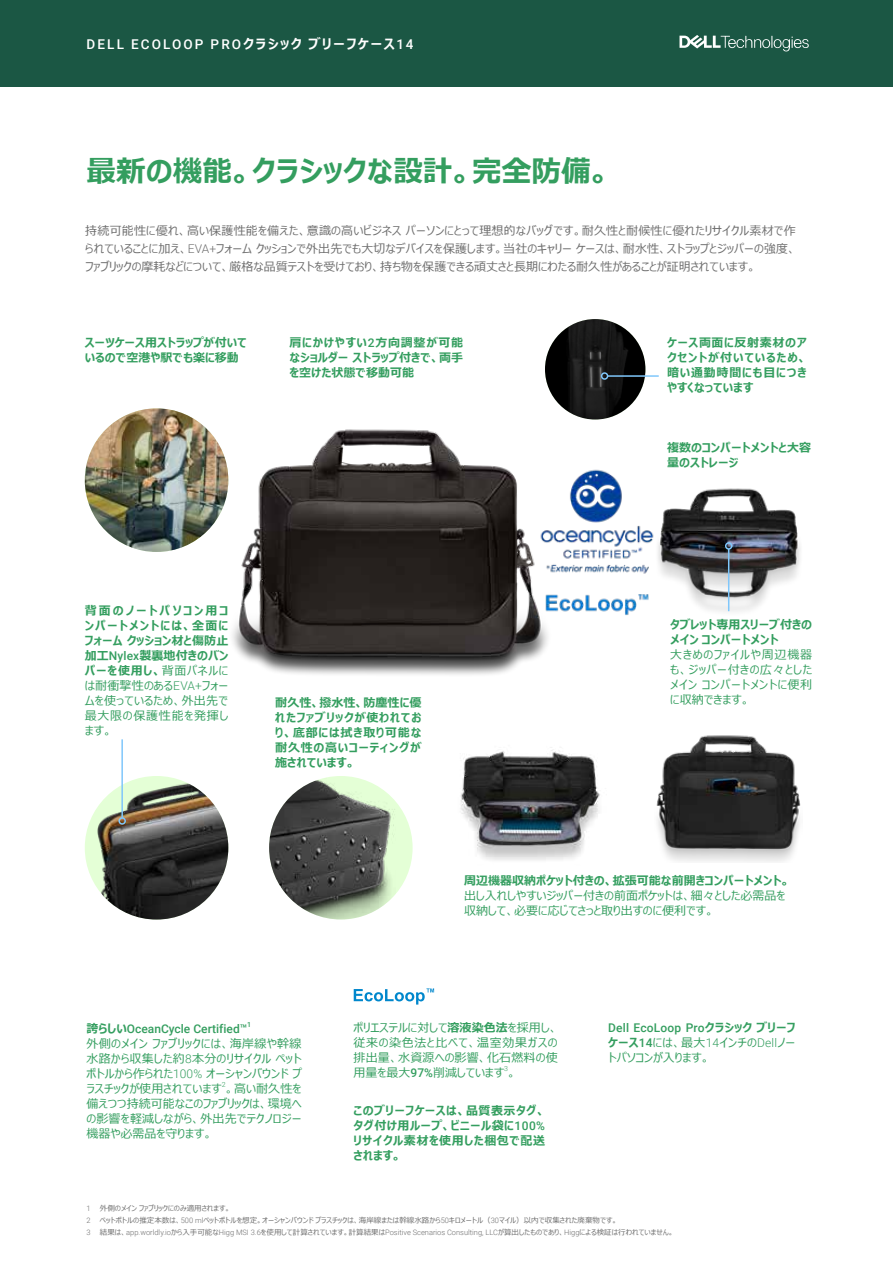
<style>
.page{position:relative;width:893px;height:1263px;background:#fff}
.page>*{position:absolute;margin:0;border:0;box-sizing:border-box;transform-origin:0 0}
.t1{font:700 29.7px "Meiryo UI";color:#349e5f}
.t2{font:500 13.5px "Roboto";letter-spacing:.155em;color:#fff}
.t3{font:700 12px/15px "Meiryo UI";letter-spacing:.005em;color:#349e5f;text-align:justify}
.t4{font:12px/15px "Meiryo UI";letter-spacing:.005em;color:#349e5f;text-align:justify}
.t5{font:12px/18px "Meiryo UI";color:#6e6e6e;text-align:justify}
.t6{font:500 12px "Roboto";color:#349e5f}
.t7{font:300 7.5px "Roboto";color:#6e6e6e}
.t8{font:7.5px/12px "Meiryo UI";color:#6e6e6e}
.t9{font:300 7.05px "Roboto";color:#349e5f}
.t10{font:500 7.05px "Roboto";color:#349e5f}
.s1{font-family:"Meiryo UI";font-weight:700}
.s2{font-family:"Roboto";font-weight:300}
.s3{font-family:"Roboto";font-weight:500}
.s4{font-weight:400}
.s5{font-weight:700}
.s6{font-family:"Meiryo UI";font-weight:400}
</style>
<div class="page">
<div style="left:0;top:0;width:893px;height:86px;background:#1b5744"></div>
<img style="left:223px;top:411px;width:425px;height:264px">
<img style="left:656px;top:735px;width:145px;height:127px">
<img style="left:648px;top:488px;width:152px;height:124px">
<img style="left:545px;top:319px;width:100px;height:100px;border-radius:50px">
<img style="left:460px;top:747px;width:140px;height:113px">
<svg style="left:354px;top:988px;width:80px;height:16px"></svg>
<img style="left:269px;top:776px;width:139px;height:143px">
<img style="left:85px;top:776px;width:143px;height:143px;border-radius:72px">
<hr style="left:121px;top:739px;width:2px;height:79px;background:#80c7fb">
<div style="left:118px;top:817px;width:8px;height:8px;border:2px solid #80c7fb;border-radius:50%"></div>
<img style="left:85px;top:408px;width:143px;height:144px;border-radius:72px">
<hr style="left:608px;top:375px;width:51px;height:2px;background:#80c7fb">
<div style="left:601px;top:372px;width:7px;height:8px;border:2px solid #80c7fb;border-radius:50%"></div>
<hr style="left:728px;top:549px;width:1px;height:62px;background:#80c7fb">
<div style="left:725px;top:542px;width:7px;height:8px;border:2px solid #80c7fb;border-radius:50%"></div>
<svg style="left:679px;top:35px;width:130px;height:16px"></svg>
<p class="t2" style="left:87px;top:35px;width:328px">DELL ECOLOOP PRO<span class="s1">クラシックブリーフケース</span>14</p>
<h1 class="t1" style="left:86px;top:151px;width:526px">最新の機能。クラシックな設計。完全防備。</h1>
<p class="t5" style="left:85px;top:222px;width:712px">持続可能性に優れ、高い保護性能を備えた、意識の高いビジネスパーソンにとって理想的なバッグです。耐久性と耐候性に優れたリサイクル素材で作られていることに加え、<span class="s2">EVA+</span>フォームクッションで外出先でも大切なデバイスを保護します。当社のキャリーケースは、耐水性、ストラップとジッパーの強度、ファブリックの摩耗などについて、厳格な品質テストを受けており、持ち物を保護できる頑丈さと長期にわたる耐久性があることが証明されています。</p>
<p class="t3" style="left:85px;top:335px;width:164px">スーツケース用ストラップが付いているので空港や駅でも楽に移動</p>
<p class="t3" style="left:289px;top:335px;width:175px">肩にかけやすい<span class="s3">2</span>方向調整が可能なショルダーストラップ付きで、両手を空けた状態で移動可能</p>
<p class="t3" style="left:667px;top:335px;width:141px">ケース両面に反射素材のアクセントが付いているため、暗い通勤時間にも目につきやすくなっています</p>
<p class="t3" style="left:667px;top:441px;width:146px">複数のコンパートメントと大容量のストレージ</p>
<p class="t3" style="left:85px;top:604px;width:145px">背面のノートパソコン用コンパートメントには、全面にフォームクッション材と傷防止加工<span class="s3">Nylex</span>製裏地付きのバンパーを使用し、<span class="s4">背面パネルには耐衝撃性のある</span><span class="s2">EVA+</span><span class="s4">フォームを使っているため、外出先で最大限の保護性能を発揮します。</span></p>
<p class="t3" style="left:275px;top:695px;width:148px">耐久性、撥水性、防塵性に優れたファブリックが使われており、底部には拭き取り可能な耐久性の高いコーティングが施されています。</p>
<p class="t3" style="left:670px;top:618px;width:143px">タブレット専用スリーブ付きのメインコンパートメント</p>
<p class="t4" style="left:670px;top:648px;width:143px">大きめのファイルや周辺機器も、ジッパー付きの広々としたメインコンパートメントに便利に収納できます。</p>
<p class="t3" style="left:464px;top:873px;width:327px">周辺機器収納ポケット付きの、拡張可能な前開きコンパートメント。</p>
<p class="t4" style="left:464px;top:888px;width:323px">出し入れしやすいジッパー付きの前面ポケットは、細々とした必需品を収納して、必要に応じてさっと取り出すのに便利です。</p>
<p class="t4" style="left:354px;top:1020px;width:206px">ポリエステルに対して<span class="s5">溶液染色法</span>を採用し、従来の染色法と比べて、温室効果ガスの排出量、水資源への影響、化石燃料の使用量を最大<span class="s3">97%</span>削減しています。</p>
<p class="t6" style="left:86px;top:1020px;width:162px"><span class="s1">誇らしい</span>OceanCycle Certified™</p>
<p class="t10" style="left:247px;top:1019px;width:5px">1</p>
<p class="t4" style="left:86px;top:1036px;width:217px">外側のメインファブリックには、海岸線や幹線水路から収集した約<span class="s2">8</span>本分のリサイクルペットボトルから作られた<span class="s2">100%</span> オーシャンバウンドプラスチックが使用されています。高い耐久性を</p>
<p class="t9" style="left:504px;top:1063px;width:5px">3</p>
<p class="t9" style="left:222px;top:1079px;width:5px">2</p>
<p class="t4" style="left:86px;top:1096px;width:217px">備えつつ持続可能なこのファブリックは、環境への影響を軽減しながら、外出先でテクノロジー機器や必需品を守ります。</p>
<p class="t3" style="left:354px;top:1104px;width:193px">このブリーフケースは、品質表示タグ、タグ付け用ループ、ビニール袋に<span class="s3">100%</span>リサイクル素材を使用した梱包で配送されます。</p>
<p class="t6" style="left:608px;top:1019px;width:189px">Dell EcoLoop Pro<span class="s1">クラシックブリーフ</span></p>
<p class="t4" style="left:608px;top:1035px;width:189px"><span class="s5">ケース</span><span class="s3">14</span>には、最大<span class="s2">14</span>インチの<span class="s2">Dell</span>ノートパソコンが入ります。</p>
<p class="t8" style="left:86px;top:1203px;width:533px"><span class="s2">1</span> 外側のメインファブリックにのみ適用されます。<br><span class="s2">2</span> ペットボトルの推定本数は、<span class="s2">500 ml</span>ペットボトルを想定。オーシャンバウンドプラスチックは、海岸線または幹線水路から<span class="s2">50</span>キロメートル（<span class="s2">30</span>マイル）以内で収集された廃棄物です。</p>
<p class="t7" style="left:86px;top:1227px;width:589px">3 <span class="s6">結果は、</span>app.worldly.io<span class="s6">から入手可能な</span>Higg MSI 3.6<span class="s6">を使用して計算されています。計算結果は</span>Positive Scenarios Consulting, LLC<span class="s6">が算出したものであり、</span>Higg<span class="s6">による検証は行われていません。</span></p>
</div>
